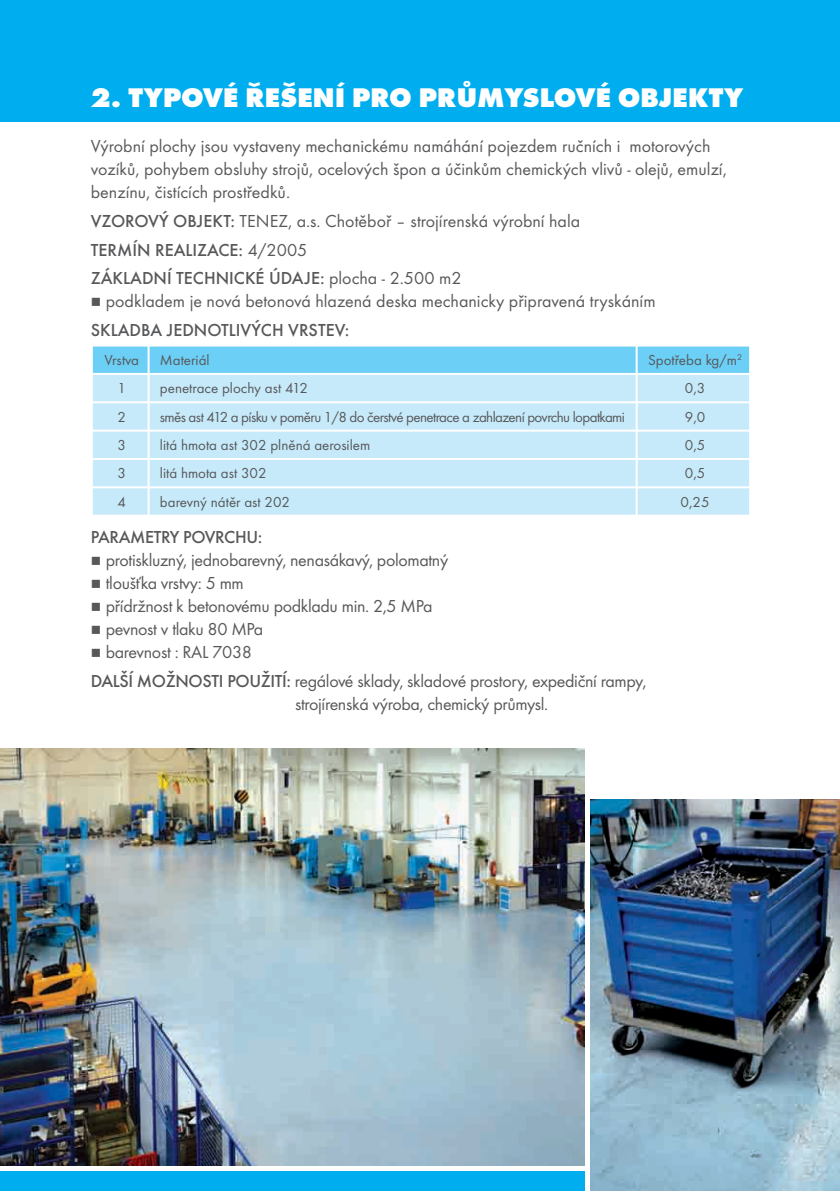
<style>
.page{position:relative;width:840px;height:1191px;background:#fff}
.page>*{position:absolute;margin:0;border:0;box-sizing:border-box;transform-origin:0 0}
.t1{font:700 28px "Futura TEE Extr";letter-spacing:-.01em;color:#fff}
.t2{font:18px/23px "Futura TEE";color:#57585a}
.t3{font:18px/23px "Futura TEE";letter-spacing:-.02em;color:#57585a}
.t4{font:500 18px "Futura TEE";color:#57585a}
.t5{font:500 18px "Futura TEE";letter-spacing:-.02em;color:#57585a}
.t6{font:15px "Futura TEE";color:#57585a}
.t7{font:15px "Futura TEE";letter-spacing:-.04em;color:#57585a}
.s1{font-weight:500}
</style>
<div class="page">
<div style="left:0;top:0;width:839px;height:122px;background:#00aeef"></div>
<img style="left:0;top:748px;width:584px;height:417px">
<img style="left:590px;top:799px;width:249px;height:392px">
<div style="left:0;top:1171px;width:584px;height:20px;background:#00aeef"></div>
<svg style="left:93px;top:346px;width:655px;height:27px;background:#6ed0f6"></svg>
<div style="left:93px;top:375px;width:655px;height:140px;background:#c6eafa"></div>
<hr style="left:147px;top:346px;width:2px;height:27px;background:#fff">
<hr style="left:635px;top:346px;width:2px;height:27px;background:#fff">
<hr style="left:147px;top:375px;width:2px;height:26px;background:#fff">
<hr style="left:635px;top:375px;width:2px;height:26px;background:#fff">
<hr style="left:91px;top:401px;width:57px;height:2px;background:#fff">
<hr style="left:148px;top:401px;width:488px;height:2px;background:#fff">
<hr style="left:147px;top:403px;width:2px;height:26px;background:#fff">
<hr style="left:636px;top:401px;width:114px;height:2px;background:#fff">
<hr style="left:635px;top:403px;width:2px;height:26px;background:#fff">
<hr style="left:91px;top:429px;width:57px;height:2px;background:#fff">
<hr style="left:148px;top:429px;width:488px;height:2px;background:#fff">
<hr style="left:147px;top:431px;width:2px;height:27px;background:#fff">
<hr style="left:636px;top:429px;width:114px;height:2px;background:#fff">
<hr style="left:635px;top:431px;width:2px;height:27px;background:#fff">
<hr style="left:91px;top:458px;width:57px;height:2px;background:#fff">
<hr style="left:148px;top:458px;width:488px;height:2px;background:#fff">
<hr style="left:147px;top:460px;width:2px;height:26px;background:#fff">
<hr style="left:636px;top:458px;width:114px;height:2px;background:#fff">
<hr style="left:635px;top:460px;width:2px;height:26px;background:#fff">
<hr style="left:91px;top:486px;width:57px;height:2px;background:#fff">
<hr style="left:148px;top:486px;width:488px;height:2px;background:#fff">
<hr style="left:147px;top:488px;width:2px;height:27px;background:#fff">
<hr style="left:636px;top:486px;width:114px;height:2px;background:#fff">
<hr style="left:635px;top:488px;width:2px;height:27px;background:#fff">
<h1 class="t1" style="left:91px;top:88px;width:653px">2. TYPOVÉ ŘEŠENÍ PRO PRŮMYSLOVÉ OBJEKTY</h1>
<p class="t2" style="left:91px;top:136px;width:637px">Výrobní plochy jsou vystaveny mechanickému namáhání pojezdem ručních i motorových vozíků, pohybem obsluhy strojů, ocelových špon a účinkům chemických vlivů - olejů, emulzí, benzínu, čistících prostředků.</p>
<p class="t2" style="left:91px;top:208px;width:490px;line-height:28.6px"><span class="s1">VZOROVÝ OBJEKT:</span> TENEZ, a.s. Chotěboř – strojírenská výrobní hala<br><span class="s1">TERMÍN REALIZACE:</span> 4/2005<br><span class="s1">ZÁKLADNÍ TECHNICKÉ ÚDAJE:</span> plocha - 2.500 m2</p>
<p class="t2" style="left:106px;top:291px;width:551px">podkladem je nová betonová hlazená deska mechanicky připravená tryskáním</p>
<p class="t4" style="left:91px;top:322px;width:260px">SKLADBA JEDNOTLIVÝCH VRSTEV:</p>
<p class="t6" style="left:104px;top:353px;width:36px">Vrstva</p>
<p class="t6" style="left:160px;top:353px;width:51px">Materiál</p>
<p class="t6" style="left:647px;top:353px;width:95px">Spotřeba kg/m<sup>2</sup></p>
<p class="t6" style="left:118px;top:382px;width:10px">1</p>
<p class="t6" style="left:160px;top:382px;width:149px">penetrace plochy ast 412</p>
<p class="t6" style="left:684px;top:382px;width:22px">0,3</p>
<p class="t6" style="left:118px;top:410px;width:10px">2</p>
<p class="t7" style="left:160px;top:410px;width:466px">směs ast 412 a písku v poměru 1/8 do čerstvé penetrace a zahlazení povrchu lopatkami</p>
<p class="t6" style="left:684px;top:410px;width:22px">9,0</p>
<p class="t6" style="left:118px;top:438px;width:10px">3</p>
<p class="t6" style="left:160px;top:438px;width:212px">litá hmota ast 302 plněná aerosilem</p>
<p class="t6" style="left:684px;top:438px;width:22px">0,5</p>
<p class="t6" style="left:118px;top:467px;width:10px">3</p>
<p class="t6" style="left:160px;top:467px;width:108px">litá hmota ast 302</p>
<p class="t6" style="left:684px;top:467px;width:22px">0,5</p>
<p class="t6" style="left:118px;top:495px;width:10px">4</p>
<p class="t6" style="left:160px;top:495px;width:132px">barevný nátěr ast 202</p>
<p class="t6" style="left:680px;top:495px;width:30px">0,25</p>
<p class="t5" style="left:91px;top:529px;width:173px">PARAMETRY POVRCHU:</p>
<p class="t3" style="left:106px;top:550px;width:344px">protiskluzný, jednobarevný, nenasákavý, polomatný tloušťka vrstvy: 5 mm<br>přídržnost k betonovému podkladu min. 2,5 MPa pevnost v tlaku 80 MPa<br>barevnost : RAL 7038</p>
<p class="t3" style="left:295px;top:670px;width:353px;text-indent:-204px"><span class="s1">DALŠÍ MOŽNOSTI POUŽITÍ:</span> regálové sklady, skladové prostory, expediční rampy, strojírenská výroba, chemický průmysl.</p>
</div>
